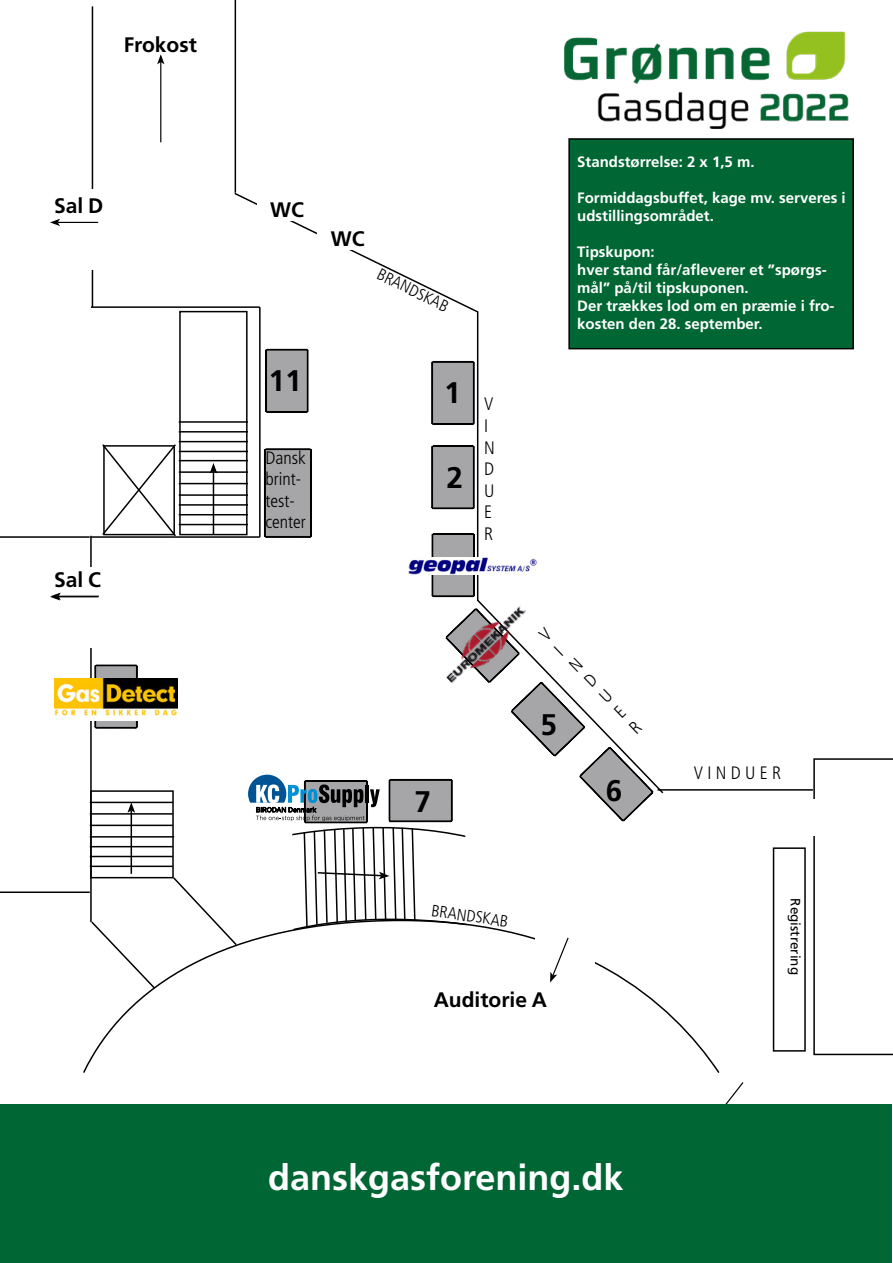
<style>
.page{position:relative;width:893px;height:1263px;background:#fff}
.page>*{position:absolute;margin:0;border:0;box-sizing:border-box;transform-origin:0 0}
.t1{font:700 36px "Frutiger LT";color:#fff}
.t2{font:700 29.85px "Frutiger LT";color:#000}
.t3{font:700 21px "Frutiger LT";color:#000}
.t4{font:300 condensed 18px/21.6px "Frutiger LT";color:#000}
.t5{font:300 condensed 16.5px "Frutiger LT";color:#000}
.t6{font:700 15px/18px "Frutiger LT";color:#fff}
.t7{font:13.5px "Frutiger LT";color:#000}
</style>
<div class="page">
<div style="left:569px;top:139px;width:284px;height:210px;background:#063"></div>
<div style="left:568px;top:138px;width:286px;height:211px;border:2px solid #000"></div>
<svg style="left:265px;top:349px;width:44px;height:64px;background:#909092"></svg>
<svg style="left:89px;top:801px;width:86px;height:78px"></svg>
<svg style="left:233px;top:191px;width:246px;height:123px"></svg>
<hr style="left:477px;top:312px;width:1px;height:289px;background:#000">
<hr style="left:259px;top:307px;width:2px;height:230px;background:#000">
<hr style="left:91px;top:536px;width:169px;height:2px;background:#000">
<hr style="left:91px;top:306px;width:169px;height:2px;background:#000">
<hr style="left:90px;top:536px;width:2px;height:386px;background:#000">
<svg style="left:172px;top:876px;width:41px;height:43px"></svg>
<div style="left:179px;top:311px;width:69px;height:224px;border:2px solid #000"></div>
<hr style="left:179px;top:460px;width:69px;height:1px;background:#000">
<hr style="left:90px;top:802px;width:83px;height:1px;background:#000">
<hr style="left:179px;top:471px;width:69px;height:2px;background:#000">
<hr style="left:90px;top:813px;width:83px;height:2px;background:#000">
<hr style="left:179px;top:483px;width:69px;height:1px;background:#000">
<hr style="left:90px;top:825px;width:83px;height:1px;background:#000">
<hr style="left:179px;top:421px;width:69px;height:2px;background:#000">
<hr style="left:179px;top:494px;width:69px;height:2px;background:#000">
<hr style="left:90px;top:836px;width:84px;height:1px;background:#000">
<hr style="left:179px;top:431px;width:69px;height:2px;background:#000">
<hr style="left:179px;top:504px;width:69px;height:2px;background:#000">
<hr style="left:90px;top:846px;width:83px;height:1px;background:#000">
<hr style="left:179px;top:441px;width:69px;height:1px;background:#000">
<hr style="left:179px;top:514px;width:69px;height:1px;background:#000">
<hr style="left:90px;top:856px;width:83px;height:1px;background:#000">
<hr style="left:179px;top:451px;width:69px;height:1px;background:#000">
<hr style="left:179px;top:524px;width:69px;height:1px;background:#000">
<hr style="left:90px;top:865px;width:83px;height:2px;background:#000">
<hr style="left:213px;top:471px;width:1px;height:63px;background:#000">
<svg style="left:210px;top:463px;width:7px;height:10px"></svg>
<hr style="left:131px;top:810px;width:1px;height:64px;background:#000">
<svg style="left:127px;top:803px;width:8px;height:10px"></svg>
<svg style="left:101px;top:444px;width:76px;height:94px"></svg>
<div style="left:90px;top:790px;width:84px;height:88px;border:2px solid #000"></div>
<svg style="left:83px;top:919px;width:637px;height:154px"></svg>
<div style="left:535px;top:930px;width:60px;height:45px;background:#fff"></div>
<svg style="left:550px;top:937px;width:20px;height:45px"></svg>
<svg style="left:725px;top:1082px;width:19px;height:22px"></svg>
<div style="left:257px;top:197px;width:60px;height:23px;background:#fff"></div>
<svg style="left:813px;top:758px;width:80px;height:297px"></svg>
<div style="left:791px;top:800px;width:44px;height:36px;background:#fff"></div>
<div style="left:68px;top:567px;width:44px;height:81px;background:#fff"></div>
<hr style="left:657px;top:789px;width:156px;height:2px;background:#000">
<hr style="left:0;top:536px;width:90px;height:2px;background:#000">
<hr style="left:0;top:891px;width:90px;height:2px;background:#000">
<div style="left:773px;top:847px;width:33px;height:204px;border:2px solid #000"></div>
<svg style="left:431px;top:361px;width:44px;height:64px;background:#909091"></svg>
<hr style="left:92px;top:6px;width:1px;height:301px;background:#000">
<hr style="left:235px;top:0;width:1px;height:193px;background:#000">
<div style="left:56px;top:189px;width:44px;height:81px;background:#fff"></div>
<hr style="left:160px;top:62px;width:1px;height:80px;background:#000">
<svg style="left:157px;top:54px;width:7px;height:10px"></svg>
<div style="left:317px;top:226px;width:61px;height:23px;background:#fff"></div>
<hr style="left:58px;top:222px;width:40px;height:1px;background:#000">
<svg style="left:50px;top:219px;width:10px;height:7px"></svg>
<hr style="left:58px;top:596px;width:41px;height:1px;background:#000">
<svg style="left:94px;top:664px;width:44px;height:65px"></svg>
<svg style="left:50px;top:592px;width:11px;height:8px"></svg>
<img style="left:564px;top:31px;width:285px;height:97px">
<div style="left:1px;top:1104px;width:891px;height:159px;background:#063"></div>
<svg style="left:248px;top:445px;width:417px;height:483px"></svg>
<img style="left:54px;top:678px;width:123px;height:42px">
<h3 class="t3" style="left:124px;top:32px;width:75px">Frokost</h3>
<h3 class="t3" style="left:54px;top:193px;width:51px">Sal D</h3>
<h3 class="t3" style="left:54px;top:567px;width:48px">Sal C</h3>
<h3 class="t3" style="left:270px;top:197px;width:35px">WC</h3>
<h2 class="t2" style="left:269px;top:363px;width:35px">11</h2>
<p class="t4" style="left:266px;top:447px;width:42px">Dansk brint&shy;test&shy;center</p>
<h3 class="t3" style="left:331px;top:226px;width:35px">WC</h3>
<p class="t5" style="left:382px;top:265px;width:79px;rotate:26deg">BRANDSKAB</p>
<h2 class="t2" style="left:444px;top:375px;width:18px">1</h2>
<h2 class="t2" style="left:446px;top:460px;width:18px">2</h2>
<p class="t4" style="left:484px;top:394px;width:12px">V<br>I<br>N<br>D<br>U<br>E<br>R</p>
<h2 class="t2" style="left:414px;top:784px;width:18px">7</h2>
<p class="t6" style="left:577px;top:153px;width:179px">Standstørrelse: 2 x 1,5 m.</p>
<p class="t6" style="left:577px;top:189px;width:270px">Formiddagsbuffet, kage mv. serveres i udstillingsområdet.</p>
<p class="t6" style="left:577px;top:243px;width:259px">Tipskupon:<br>hver stand får/afleverer et ”spørgs&shy;mål” på/til tipskuponen.<br>Der trækkes lod om en præmie i fro&shy;kosten den 28. september.</p>
<p class="t4" style="left:535px;top:630px;width:12px;rotate:-44deg">V<br>I<br>N<br>D<br>U<br>E<br>R</p>
<h2 class="t2" style="left:540px;top:707px;width:18px">5</h2>
<h2 class="t2" style="left:606px;top:773px;width:18px">6</h2>
<p class="t4" style="left:694px;top:762px;width:89px">V I N D U E R</p>
<p class="t5" style="left:433px;top:901px;width:79px;rotate:8deg">BRANDSKAB</p>
<h3 class="t3" style="left:434px;top:987px;width:115px">Auditorie A</h3>
<p class="t7" style="left:803px;top:898px;width:78px;rotate:90deg">Registrering</p>
<h1 class="t1" style="left:268px;top:1156px;width:357px">danskgasforening.dk</h1>
</div>
